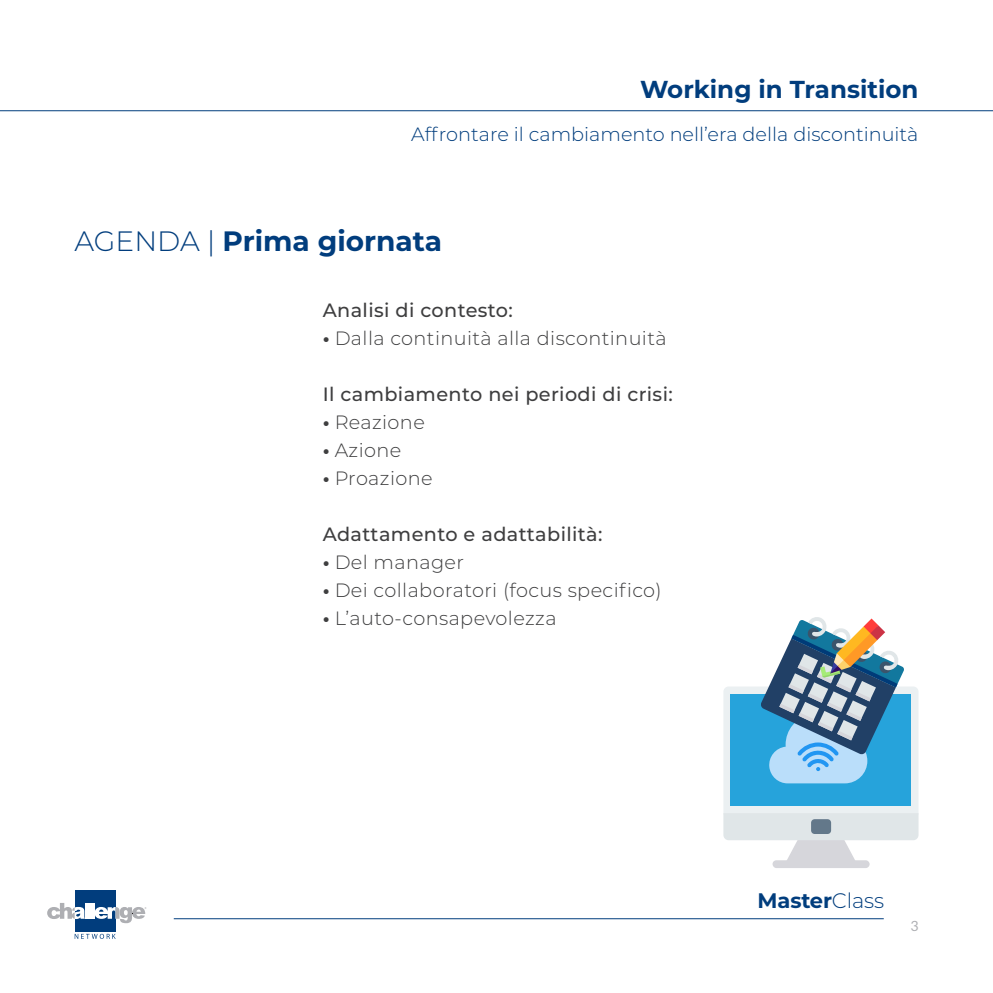
<style>
.page{position:relative;width:993px;height:993px;background:#fff}
.page>*{position:absolute;margin:0;border:0;box-sizing:border-box;transform-origin:0 0}
.t1{font:700 28px "Montserrat";color:#013d7d}
.t2{font:700 24.5px "Montserrat";color:#013d7d}
.t3{font:700 21px "Montserrat";letter-spacing:-.01em;color:#013d7d}
.t4{font:300 19.25px "Montserrat";letter-spacing:.02em;color:#3e3e3f}
.t5{font:500 19.25px "Montserrat";letter-spacing:.02em;color:#3e3e3f}
.t6{font:300 19.25px "Montserrat";color:#013d7d}
.t7{font:14px "Lato";color:#aeafb3}
.s1{font-weight:300}
.s2{font-weight:700}
</style>
<div class="page">
<hr style="left:0;top:110px;width:992px;height:1px;background:#013d7d">
<hr style="left:174px;top:918px;width:709px;height:1px;background:#013d7d">
<div style="left:75px;top:889px;width:40px;height:42px;background:#013d7d"></div>
<svg style="left:47px;top:903px;width:38px;height:15px"></svg>
<hr style="left:85px;top:902px;width:4px;height:16px;background:#fff">
<hr style="left:90px;top:902px;width:4px;height:16px;background:#fff">
<svg style="left:94px;top:906px;width:52px;height:16px"></svg>
<svg style="left:75px;top:933px;width:41px;height:5px"></svg>
<div style="left:772px;top:860px;width:97px;height:7px;background:#d6d6db;border-radius:4px"></div>
<svg style="left:723px;top:617px;width:195px;height:244px"></svg>
<p class="t2" style="left:640px;top:72px;width:280px">Working in Transition</p>
<p class="t6" style="left:411px;top:121px;width:508px">Affrontare il cambiamento nell’era della discontinuità</p>
<p class="t1" style="left:74px;top:220px;width:369px"><span class="s1">AGENDA |</span> Prima giornata</p>
<p class="t5" style="left:322px;top:296px;width:192px">Analisi di contesto:</p>
<p class="t4" style="left:322px;top:324px;width:345px"><span class="s2">•</span> Dalla continuità alla discontinuità</p>
<p class="t5" style="left:322px;top:380px;width:351px">Il cambiamento nei periodi di crisi:</p>
<p class="t4" style="left:322px;top:408px;width:104px"><span class="s2">•</span> Reazione</p>
<p class="t4" style="left:322px;top:436px;width:80px"><span class="s2">•</span> Azione</p>
<p class="t4" style="left:322px;top:464px;width:111px"><span class="s2">•</span> Proazione</p>
<p class="t5" style="left:322px;top:520px;width:281px">Adattamento e adattabilità:</p>
<p class="t4" style="left:322px;top:548px;width:143px"><span class="s2">•</span> Del manager</p>
<p class="t4" style="left:322px;top:576px;width:340px"><span class="s2">•</span> Dei collaboratori (focus specifico)</p>
<p class="t4" style="left:322px;top:604px;width:235px"><span class="s2">•</span> L’auto-consapevolezza</p>
<p class="t3" style="left:757px;top:885px;width:128px">Master<span class="s1">Class</span></p>
<p class="t7" style="left:910px;top:917px;width:10px">3</p>
</div>
